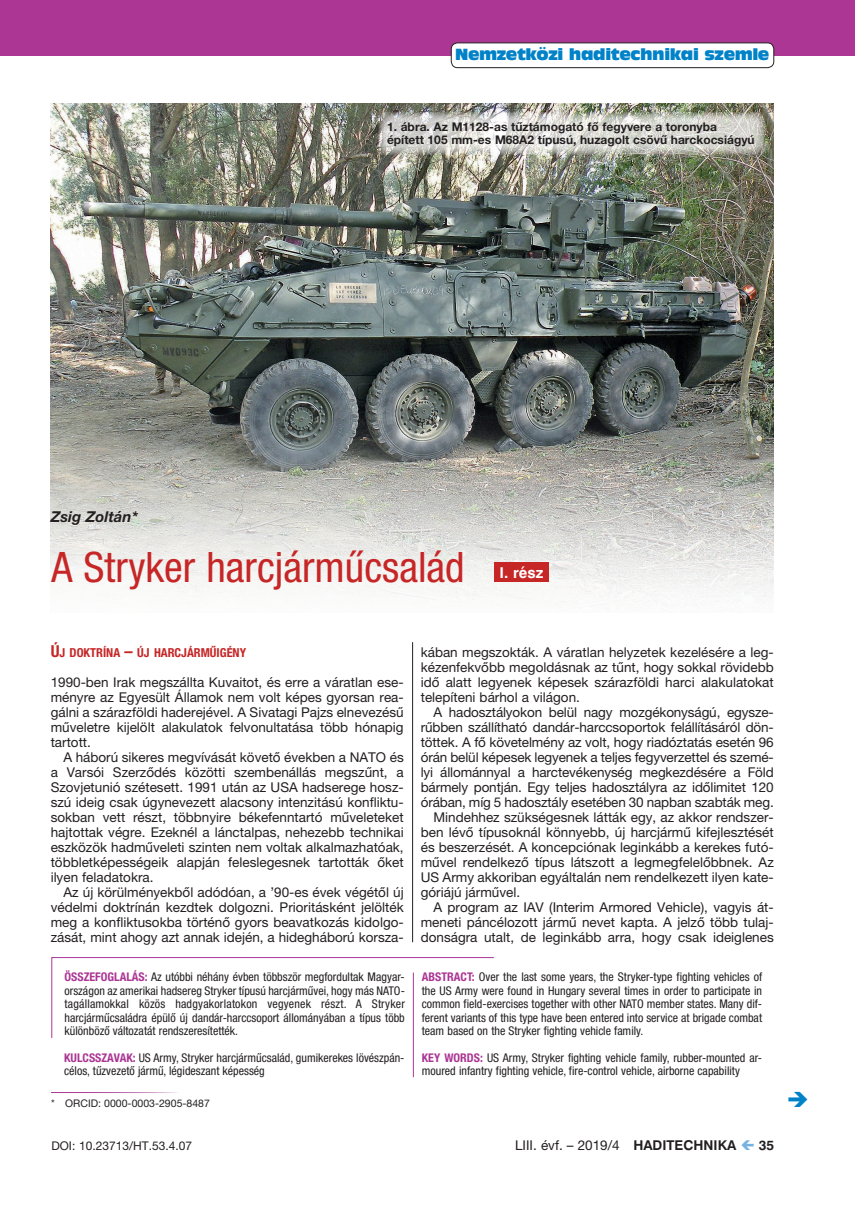
<style>
.page{position:relative;width:855px;height:1212px;background:#fff}
.page>*{position:absolute;margin:0;border:0;box-sizing:border-box;transform-origin:0 0}
.t1{font:condensed 42px "Helvetica Neue LT Pro";color:#c62626}
.t2{font:15px "Antique Olive Compact";letter-spacing:-.02em;color:#0082c8}
.t3{font:italic 700 15px "Helvetica Neue LT Pro";color:#231f20}
.t4{font:15px "Swiss 721 HU Bold";color:#fff}
.t5{font:13.5px/15px "Helvetica Neue LT Pro";color:#231f20;text-align:justify}
.t6{font:13.5px "Swiss 721 HU Bold";color:#231f20}
.t7{font:700 condensed 12.3px "Helvetica Neue LT Pro";color:#c62626}
.t8{font:condensed 12px/13.5px "Helvetica Neue LT Pro";color:#231f20;text-align:justify}
.t9{font:700 12px/13.5px "Helvetica Neue LT Pro";color:#231f20}
.t10{font:12px "Helvetica Neue LT Pro";color:#231f20}
.t11{font:10.5px "Helvetica Neue LT Pro";color:#231f20}
.s1{font-size:16.5px}
.s2{font-weight:700;color:#ab3694}
.s3{font-family:"Swiss 721 HU Bold"}
</style>
<div class="page">
<hr style="left:413px;top:972px;width:1px;height:105px;background:#ab3694">
<svg style="left:51px;top:957px;width:443px;height:82px"></svg>
<img style="left:51px;top:103px;width:722px;height:497px">
<hr style="left:0;top:55px;width:855px;height:1px;background:#231f20">
<div style="left:0;top:0;width:855px;height:55px;background:#ab3694"></div>
<div style="left:451px;top:43px;width:322px;height:25px;background:#fff;border-radius:6px"></div>
<div style="left:451px;top:43px;width:323px;height:25px;border:1px solid #231f20;border-radius:6px"></div>
<div style="left:494px;top:562px;width:55px;height:20px;background:#c62626"></div>
<svg style="left:378px;top:112px;width:387px;height:42px"></svg>
<hr style="left:412px;top:642px;width:1px;height:300px;background:#231f20">
<p class="t2" style="left:455px;top:44px;width:316px">Nemzetközi haditechnikai szemle</p>
<p class="t3" style="left:51px;top:507px;width:89px">Zsig Zoltán*</p>
<p class="t9" style="left:387px;top:119px;width:369px">1. ábra. Az M1128-as tűztámogató fő fegyvere a toronyba épített 105 mm-es M68A2 típusú, huzagolt csövű harckocsiágyú</p>
<h1 class="t1" style="left:51px;top:543px;width:415px">A Stryker harcjárműcsalád</h1>
<p class="t4" style="left:499px;top:564px;width:45px">I. rész</p>
<p class="t7" style="left:51px;top:645px;width:197px"><span class="s1">Ú</span>J DOKTRÍNA <span class="s1">–</span> ÚJ HARCJÁRMŰIGÉNY</p>
<p class="t5" style="left:51px;top:675px;width:354px">1990-ben Irak megszállta Kuvaitot, és erre a váratlan ese&shy;ményre az Egyesült Államok nem volt képes gyorsan rea&shy;gálni a szárazföldi haderejével. A Sivatagi Pajzs elnevezésű műveletre kijelölt alakulatok felvonultatása több hónapig tartott.</p>
<p class="t5" style="left:51px;top:750px;width:354px;text-indent:13px">A háború sikeres megvívását követő években a NATO és a Varsói Szerződés közötti szembenállás megszűnt, a Szovjetunió szétesett. 1991 után az USA hadserege hos - szú ideig csak úgynevezett alacsony intenzitású konfliktu&shy;sokban vett részt, többnyire békefenntartó műveleteket hajtottak végre. Ezeknél a lánctalpas, nehezebb technikai eszközök hadműveleti szinten nem voltak alkalmazhatóak, többletképességeik alapján feleslegesnek tartották őket ilyen feladatokra.</p>
<p class="t5" style="left:51px;top:885px;width:354px;text-indent:13px">Az új körülményekből adódóan, a ’90-es évek végétől új védelmi doktrínán kezdtek dolgozni. Prioritásként jelölték meg a konfliktusokba történő gyors beavatkozás kidolgo&shy;zását, mint ahogy azt annak idején, a hidegháború korsza-</p>
<p class="t5" style="left:421px;top:645px;width:354px">kában megszokták. A váratlan helyzetek kezelésére a leg&shy;kézenfekvőbb megoldásnak az tűnt, hogy sokkal rövidebb idő alatt legyenek képesek szárazföldi harci alakulatokat telepíteni bárhol a világon.</p>
<p class="t5" style="left:433px;top:705px;width:342px">A hadosztályokon belül nagy mozgékonyságú, egysze-</p>
<p class="t5" style="left:421px;top:720px;width:354px">rűbben szállítható dandár-harccsoportok felállításáról dön-</p>
<p class="t5" style="left:421px;top:735px;width:354px">töttek. A fő követelmény az volt, hogy riadóztatás esetén 96</p>
<p class="t5" style="left:421px;top:750px;width:354px">órán belül képesek legyenek a teljes fegyverzettel és szemé-</p>
<p class="t5" style="left:421px;top:765px;width:354px">lyi állománnyal a harctevékenység megkezdésére a Föld</p>
<p class="t5" style="left:421px;top:780px;width:354px">bármely pontján. Egy teljes hadosztályra az időlimitet 120</p>
<p class="t5" style="left:421px;top:795px;width:354px">órában, míg 5 hadosztály esetében 30 napban szabták meg.</p>
<p class="t5" style="left:433px;top:810px;width:342px">Mindehhez szükségesnek látták egy, az akkor rendszer-</p>
<p class="t5" style="left:421px;top:825px;width:354px">ben lévő típusoknál könnyebb, új harcjármű kifejlesztését</p>
<p class="t5" style="left:421px;top:840px;width:354px">és beszerzését. A koncepciónak leginkább a kerekes futó-</p>
<p class="t5" style="left:421px;top:855px;width:354px">művel rendelkező típus látszott a legmegfelelőbbnek. Az</p>
<p class="t5" style="left:421px;top:870px;width:354px">US Army akkoriban egyáltalán nem rendelkezett ilyen kate-</p>
<p class="t5" style="left:421px;top:885px;width:101px">góriájú járművel.</p>
<p class="t5" style="left:433px;top:900px;width:342px">A program az IAV (Interim Armored Vehicle), vagyis át-</p>
<p class="t5" style="left:421px;top:915px;width:354px">meneti páncélozott jármű nevet kapta. A jelző több tulaj-</p>
<p class="t5" style="left:421px;top:930px;width:354px">donságra utalt, de leginkább arra, hogy csak ideiglenes</p>
<p class="t8" style="left:65px;top:970px;width:342px"><span class="s2">ÖSSZEFOGLALÁS:</span> Az utóbbi néhány évben többször megfordultak Magyar&shy;országon az amerikai hadsereg Stryker típusú harcjárművei, hogy más NATO&shy;tagállamokkal közös hadgyakorlatokon vegyenek részt. A Stryker harcjárműcsaládra épülő új dandár-harccsoport állományában a típus több különböző változatát rendszeresítették.</p>
<p class="t8" style="left:422px;top:970px;width:342px"><span class="s2">ABSTRACT:</span> Over the last some years, the Stryker-type fighting vehicles of the US Army were found in Hungary several times in order to participate in common field-exercises together with other NATO member states. Many dif&shy;ferent variants of this type have been entered into service at brigade combat team based on the Stryker fighting vehicle family.</p>
<p class="t8" style="left:422px;top:1050px;width:342px"><span class="s2">KEY WORDS:</span> US Army, Stryker fighting vehicle family, rubber-mounted ar&shy;moured infantry fighting vehicle, fire-control vehicle, airborne capability</p>
<p class="t8" style="left:64px;top:1050px;width:342px"><span class="s2">KULCSSZAVAK:</span> US Army, Stryker harcjárműcsalád, gumikerekes lövészpán&shy;célos, tűzvezető jármű, légideszant képesség</p>
<p class="t11" style="left:51px;top:1097px;width:160px">* ORCID: 0000-0003-2905-8487</p>
<p class="t10" style="left:51px;top:1139px;width:142px">DOI: 10.23713/HT.53.4.07</p>
<p class="t5" style="left:515px;top:1137px;width:223px">LIII. évf. – 2019/4 <span class="s3">HADITECHNIKA</span></p>
<p class="t6" style="left:759px;top:1137px;width:17px">35</p>
</div>
